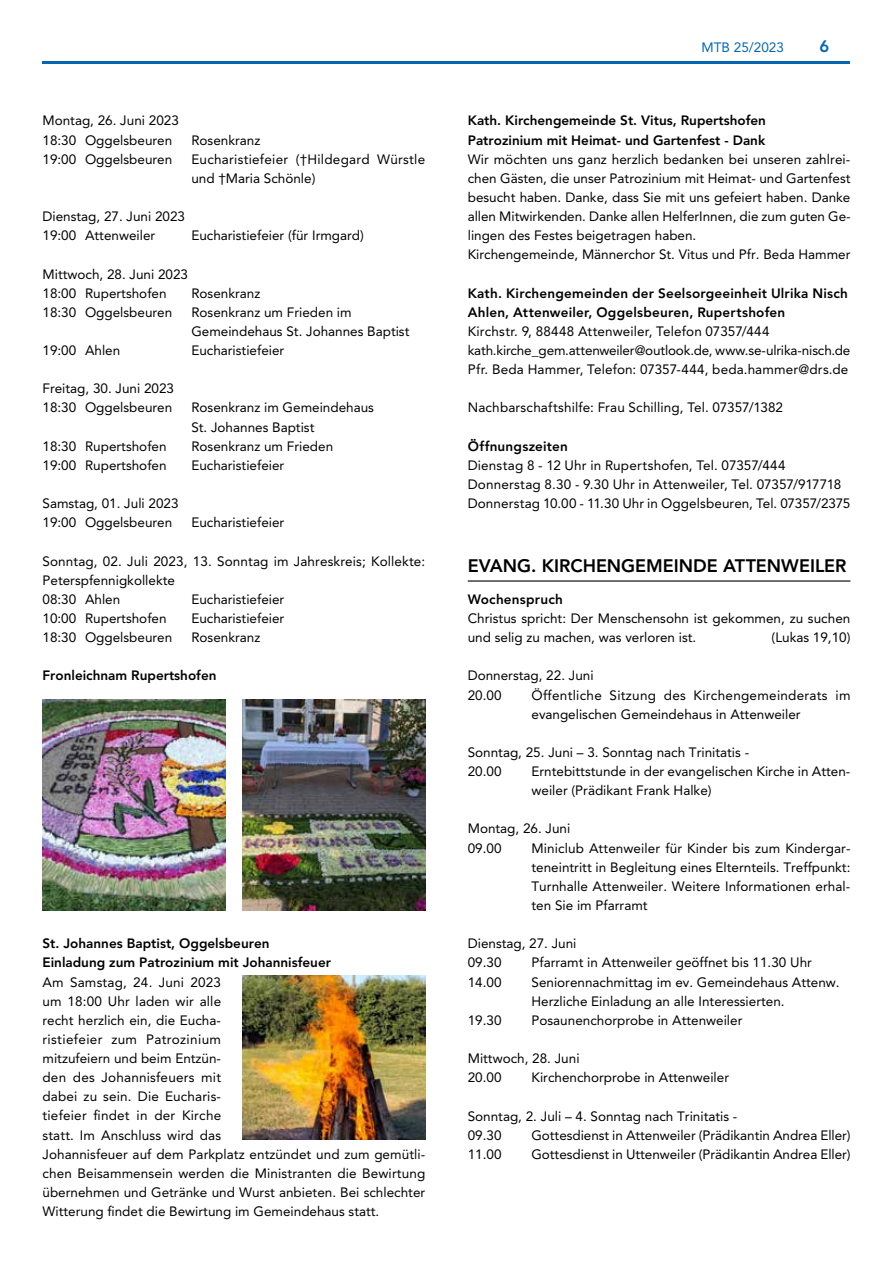
<style>
.page{position:relative;width:893px;height:1263px;background:#fff}
.page>*{position:absolute;margin:0;border:0;box-sizing:border-box;transform-origin:0 0}
.t1{font:800 18px "Avenir LT Pro";color:#000}
.t2{font:800 16.5px "Avenir LT Pro";color:#0666b0}
.t3{font:13.5px/19.2px "Avenir LT Pro";color:#000}
.t4{font:800 13.5px/19.2px "Avenir LT Pro";color:#000}
.t5{font:13.5px/19.2px "Avenir LT Pro";letter-spacing:.02em;color:#000}
.t6{font:13.5px "Avenir LT Pro";color:#0666b0}
</style>
<div class="page">
<hr style="left:43px;top:62px;width:807px;height:2px;background:#0666b0">
<hr style="left:468px;top:580px;width:382px;height:2px;background:#000">
<img style="left:43px;top:699px;width:182px;height:211px">
<img style="left:242px;top:699px;width:183px;height:211px">
<img style="left:242px;top:976px;width:183px;height:164px">
<p class="t3" style="left:43px;top:111px;width:138px">Montag, 26. Juni 2023<br>18:30 Oggelsbeuren</p>
<p class="t3" style="left:191px;top:130px;width:71px">Rosenkranz</p>
<p class="t3" style="left:43px;top:149px;width:131px">19:00 Oggelsbeuren</p>
<p class="t5" style="left:191px;top:149px;width:235px">Eucharistiefeier (†Hildegard Würstle und †Maria Schönle)</p>
<p class="t3" style="left:43px;top:207px;width:144px">Dienstag, 27. Juni 2023<br>19:00 Attenweiler</p>
<p class="t3" style="left:191px;top:226px;width:174px">Eucharistiefeier (für Irmgard)</p>
<p class="t3" style="left:43px;top:264px;width:147px">Mittwoch, 28. Juni 2023<br>18:00 Rupertshofen</p>
<p class="t3" style="left:191px;top:283px;width:71px">Rosenkranz</p>
<p class="t3" style="left:43px;top:302px;width:131px">18:30 Oggelsbeuren</p>
<p class="t3" style="left:191px;top:302px;width:220px">Rosenkranz um Frieden im<br>Gemeindehaus St. Johannes Baptist</p>
<p class="t3" style="left:43px;top:341px;width:79px">19:00 Ahlen</p>
<p class="t3" style="left:191px;top:341px;width:95px">Eucharistiefeier</p>
<p class="t3" style="left:43px;top:379px;width:133px">Freitag, 30. Juni 2023<br>18:30 Oggelsbeuren</p>
<p class="t3" style="left:191px;top:398px;width:184px">Rosenkranz im Gemeindehaus<br>St. Johannes Baptist</p>
<p class="t3" style="left:43px;top:436px;width:126px">18:30 Rupertshofen</p>
<p class="t3" style="left:191px;top:436px;width:143px">Rosenkranz um Frieden</p>
<p class="t3" style="left:43px;top:455px;width:126px">19:00 Rupertshofen</p>
<p class="t3" style="left:191px;top:455px;width:95px">Eucharistiefeier</p>
<p class="t3" style="left:43px;top:494px;width:138px">Samstag, 01. Juli 2023<br>19:00 Oggelsbeuren</p>
<p class="t3" style="left:191px;top:513px;width:95px">Eucharistiefeier</p>
<p class="t3" style="left:43px;top:551px;width:384px">Sonntag, 02. Juli 2023, 13. Sonntag im Jahreskreis; Kollekte:<br>Peterspfennigkollekte<br>08:30 Ahlen</p>
<p class="t3" style="left:191px;top:589px;width:95px">Eucharistiefeier</p>
<p class="t3" style="left:43px;top:608px;width:126px">10:00 Rupertshofen</p>
<p class="t3" style="left:191px;top:608px;width:95px">Eucharistiefeier</p>
<p class="t3" style="left:43px;top:628px;width:131px">18:30 Oggelsbeuren</p>
<p class="t3" style="left:191px;top:628px;width:71px">Rosenkranz</p>
<p class="t4" style="left:43px;top:666px;width:175px">Fronleichnam Rupertshofen</p>
<p class="t4" style="left:43px;top:934px;width:290px">St. Johannes Baptist, Oggelsbeuren<br>Einladung zum Patrozinium mit Johannisfeuer</p>
<p class="t3" style="left:43px;top:972px;width:384px">Am Samstag, 24. Juni 2023<br>um 18:00 Uhr laden wir alle<br>recht herzlich ein, die Eucha-<br>ristiefeier zum Patrozinium<br>mitzufeiern und beim Entzün-<br>den des Johannisfeuers mit<br>dabei zu sein. Die Eucharis-<br>tiefeier findet in der Kirche<br>statt. Im Anschluss wird das<br>Johannisfeuer auf dem Parkplatz entzündet und zum gemütli&shy;chen Beisammensein werden die Ministranten die Bewirtung übernehmen und Getränke und Wurst anbieten. Bei schlechter Witterung findet die Bewirtung im Gemeindehaus statt.</p>
<p class="t6" style="left:702px;top:39px;width:84px">MTB 25/2023</p>
<p class="t2" style="left:819px;top:36px;width:11px">6</p>
<p class="t4" style="left:468px;top:111px;width:300px">Kath. Kirchengemeinde St. Vitus, Rupertshofen<br>Patrozinium mit Heimat- und Gartenfest - Dank</p>
<p class="t3" style="left:468px;top:149px;width:384px">Wir möchten uns ganz herzlich bedanken bei unseren zahlrei&shy;chen Gästen, die unser Patrozinium mit Heimat- und Gartenfest besucht haben. Danke, dass Sie mit uns gefeiert haben. Danke allen Mitwirkenden. Danke allen HelferInnen, die zum guten Ge&shy;lingen des Festes beigetragen haben.<br>Kirchengemeinde, Männerchor St. Vitus und Pfr. Beda Hammer</p>
<p class="t4" style="left:468px;top:283px;width:382px">Kath. Kirchengemeinden der Seelsorgeeinheit Ulrika Nisch<br>Ahlen, Attenweiler, Oggelsbeuren, Rupertshofen</p>
<p class="t3" style="left:468px;top:321px;width:384px">Kirchstr. 9, 88448 Attenweiler, Telefon 07357/444 kath.kirche_gem.attenweiler@outlook.de, www.se-ulrika-nisch.de<br>Pfr. Beda Hammer, Telefon: 07357-444, beda.hammer@drs.de</p>
<p class="t3" style="left:468px;top:398px;width:317px">Nachbarschaftshilfe: Frau Schilling, Tel. 07357/1382</p>
<p class="t4" style="left:468px;top:436px;width:102px">Öffnungszeiten</p>
<p class="t3" style="left:468px;top:455px;width:384px">Dienstag 8 - 12 Uhr in Rupertshofen, Tel. 07357/444<br>Donnerstag 8.30 - 9.30 Uhr in Attenweiler, Tel. 07357/917718<br>Donnerstag 10.00 - 11.30 Uhr in Oggelsbeuren, Tel. 07357/2375</p>
<h1 class="t1" style="left:468px;top:555px;width:380px">EVANG. KIRCHENGEMEINDE ATTENWEILER</h1>
<p class="t4" style="left:468px;top:590px;width:97px">Wochenspruch</p>
<p class="t3" style="left:468px;top:609px;width:384px">Christus spricht: Der Menschensohn ist gekommen, zu suchen und selig zu machen, was verloren ist.</p>
<p class="t3" style="left:772px;top:628px;width:80px">(Lukas 19,10)</p>
<p class="t3" style="left:468px;top:666px;width:127px">Donnerstag, 22. Juni<br>20.00</p>
<p class="t5" style="left:531px;top:685px;width:320px">Öffentliche Sitzung des Kirchengemeinderats im evangelischen Gemeindehaus in Attenweiler</p>
<p class="t3" style="left:468px;top:742px;width:283px">Sonntag, 25. Juni – 3. Sonntag nach Trinitatis -<br>20.00</p>
<p class="t3" style="left:531px;top:762px;width:320px">Erntebittstunde in der evangelischen Kirche in Atten&shy;weiler (Prädikant Frank Halke)</p>
<p class="t3" style="left:468px;top:819px;width:104px">Montag, 26. Juni<br>09.00</p>
<p class="t3" style="left:531px;top:838px;width:320px;text-align:justify">Miniclub Attenweiler für Kinder bis zum Kindergar&shy;teneintritt in Begleitung eines Elternteils. Treffpunkt:<br>Turnhalle Attenweiler. Weitere Informationen erhal&shy;ten Sie im Pfarramt</p>
<p class="t3" style="left:468px;top:934px;width:110px">Dienstag, 27. Juni<br>09.30</p>
<p class="t3" style="left:531px;top:953px;width:282px">Pfarramt in Attenweiler geöffnet bis 11.30 Uhr</p>
<p class="t3" style="left:468px;top:972px;width:35px">14.00</p>
<p class="t3" style="left:531px;top:972px;width:310px">Seniorennachmittag im ev. Gemeindehaus Attenw.<br>Herzliche Einladung an alle Interessierten.</p>
<p class="t3" style="left:468px;top:1010px;width:35px">19.30</p>
<p class="t3" style="left:531px;top:1010px;width:212px">Posaunenchorprobe in Attenweiler</p>
<p class="t3" style="left:468px;top:1049px;width:113px">Mittwoch, 28. Juni<br>20.00</p>
<p class="t3" style="left:531px;top:1068px;width:199px">Kirchenchorprobe in Attenweiler</p>
<p class="t3" style="left:468px;top:1106px;width:271px">Sonntag, 2. Juli – 4. Sonntag nach Trinitatis -<br>09.30</p>
<p class="t3" style="left:531px;top:1125px;width:321px">Gottesdienst in Attenweiler (Prädikantin Andrea Eller)</p>
<p class="t3" style="left:468px;top:1144px;width:35px">11.00</p>
<p class="t3" style="left:531px;top:1144px;width:321px">Gottesdienst in Uttenweiler (Prädikantin Andrea Eller)</p>
</div>
